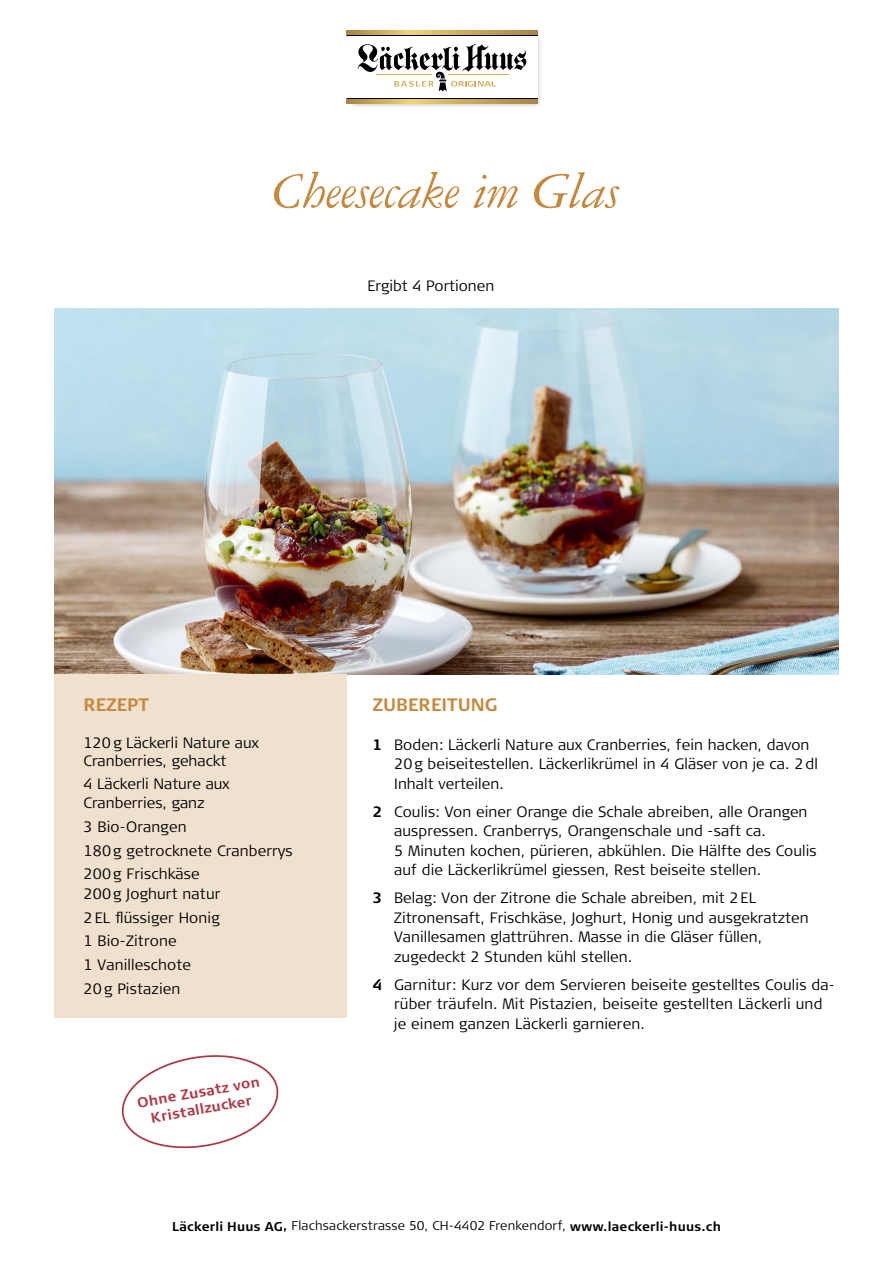
<style>
.page{position:relative;width:893px;height:1263px;background:#fff}
.page>*{position:absolute;margin:0;border:0;box-sizing:border-box;transform-origin:0 0}
.t1{font:italic 53.4px "Garamond 3 LT Std";letter-spacing:-.01em;color:#c5893e}
.t2{font:700 18px "Signa Column";color:#c5893e}
.t3{font:300 15px/19.5px "Signa Column";letter-spacing:.005em;color:#000}
.t4{font:700 14.25px/17.2px "Signa Column";color:#af3745;text-align:center}
.t5{font:300 12.75px "Signa Column";letter-spacing:.015em;color:#000}
.s1{font-weight:700}
</style>
<div class="page">
<img style="left:347px;top:37px;width:193px;height:70px">
<svg style="left:347px;top:31px;width:191px;height:4px"></svg>
<svg style="left:347px;top:99px;width:191px;height:4px"></svg>
<div style="left:347px;top:36px;width:191px;height:62px;background:#fff"></div>
<hr style="left:347px;top:98px;width:191px;height:1px;background:#000">
<hr style="left:347px;top:35px;width:191px;height:1px;background:#000">
<svg style="left:358px;top:44px;width:168px;height:47px"></svg>
<img style="left:54px;top:308px;width:785px;height:366px">
<div style="left:54px;top:674px;width:292px;height:343px;background:#f0e1ce"></div>
<svg style="left:121px;top:1055px;width:158px;height:94px"></svg>
<h1 class="t1" style="left:273px;top:163px;width:349px">Cheesecake im Glas</h1>
<p class="t3" style="left:368px;top:276px;width:128px">Ergibt 4 Portionen</p>
<p class="t2" style="left:84px;top:693px;width:67px">REZEPT</p>
<p class="t3" style="left:84px;top:734px;width:177px;line-height:18px">120 g Läckerli Nature aux<br>Cranberries, gehackt</p>
<p class="t3" style="left:84px;top:774px;width:147px">4 Läckerli Nature aux<br>Cranberries, ganz</p>
<p class="t3" style="left:84px;top:815px;width:211px;line-height:23.7px">3 Bio-Orangen<br>180g getrocknete Cranberrys<br>200g Frischkäse</p>
<p class="t3" style="left:84px;top:882px;width:138px;line-height:23.7px">200g Joghurt natur<br>2EL flüssiger Honig<br>1 Bio-Zitrone<br>1 Vanilleschote<br>20g Pistazien</p>
<p class="t4" style="left:136px;top:1095px;width:126px;rotate:-10deg">Ohne Zusatz von<br>Kristallzucker</p>
<p class="t2" style="left:373px;top:693px;width:126px">ZUBEREITUNG</p>
<p class="t3" style="left:394px;top:735px;width:425px;text-indent:-21px"><span class="s1">1</span> Boden: Läckerli Nature aux Cranberries, fein hacken, davon<br>20g beiseitestellen. Läckerlikrümel in 4 Gläser von je ca. 2dl<br>Inhalt verteilen.</p>
<p class="t3" style="left:394px;top:802px;width:424px;text-indent:-21px"><span class="s1">2</span> Coulis: Von einer Orange die Schale abreiben, alle Orangen auspressen. Cranberrys, Orangenschale und -saft ca.<br>5 Minuten kochen, pürieren, abkühlen. Die Hälfte des Coulis auf die Läckerlikrümel giessen, Rest beiseite stellen.</p>
<p class="t3" style="left:394px;top:889px;width:416px;text-indent:-21px"><span class="s1">3</span> Belag: Von der Zitrone die Schale abreiben, mit 2EL Zitronensaft, Frischkäse, Joghurt, Honig und ausgekratzten Vanillesamen glattrühren. Masse in die Gläser füllen, zugedeckt 2 Stunden kühl stellen.</p>
<p class="t3" style="left:394px;top:975px;width:442px;text-indent:-21px"><span class="s1">4</span> Garnitur: Kurz vor dem Servieren beiseite gestelltes Coulis da&shy;rüber träufeln. Mit Pistazien, beiseite gestellten Läckerli und je einem ganzen Läckerli garnieren.</p>
<p class="t5" style="left:172px;top:1217px;width:550px"><span class="s1">Läckerli Huus AG,</span> Flachsackerstrasse 50, CH-4402 Frenkendorf, <span class="s1">www.laeckerli-huus.ch</span></p>
</div>
